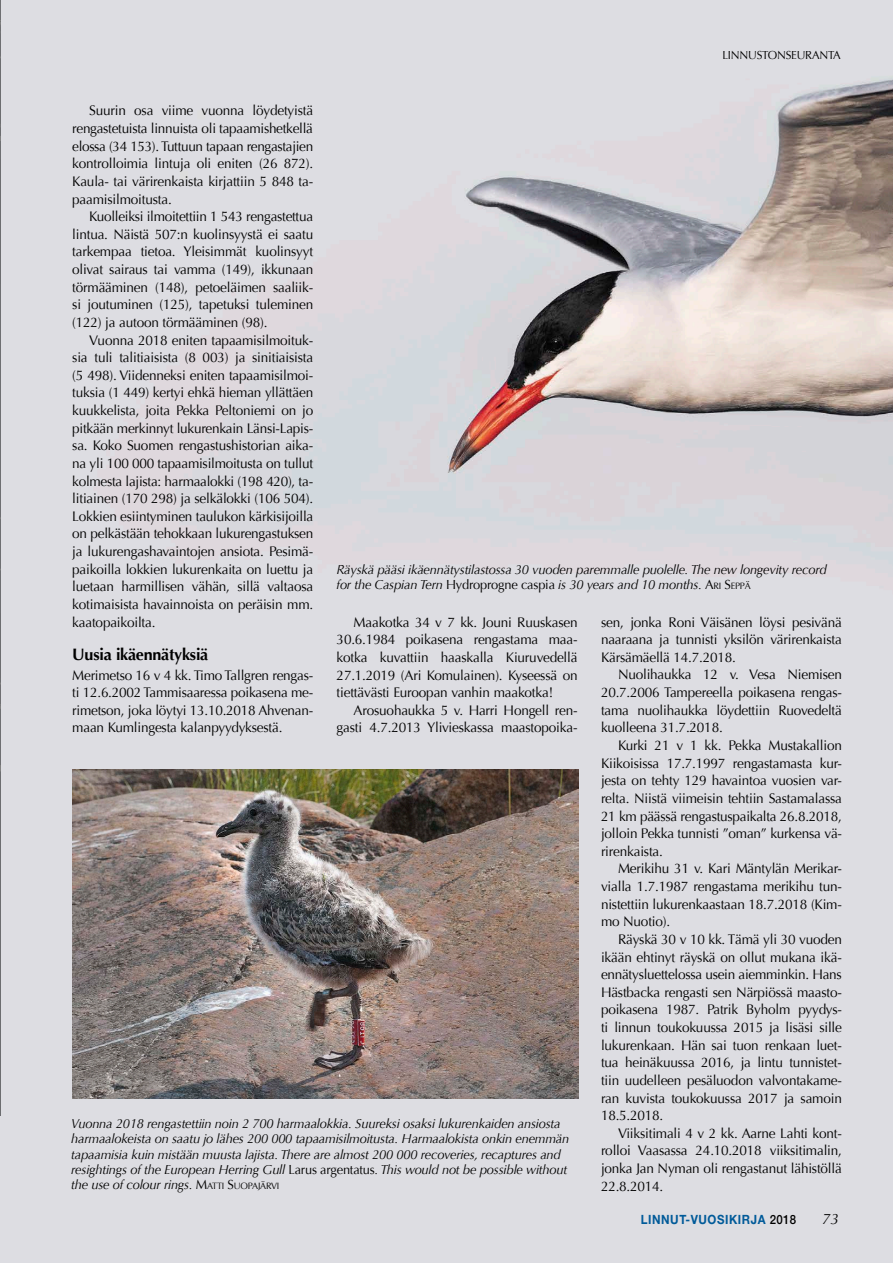
<style>
.page{position:relative;width:893px;height:1263px;background:#fff}
.page>*{position:absolute;margin:0;border:0;box-sizing:border-box;transform-origin:0 0}
.t1{font:700 16.5px "Optima";letter-spacing:-.015em;color:#000}
.t2{font:italic 15px "Optima";color:#000}
.t3{font:13.8px/17.7px "Optima";letter-spacing:-.015em;color:#000;text-align:justify}
.t4{font:italic 13.2px/15.3px "Optima";letter-spacing:-.015em;color:#000}
.t5{font:700 12.75px "Helvetica Neue";letter-spacing:.05em;color:#005a99;scale:.9 1}
.t6{font:11.7px "Optima";letter-spacing:-.02em;color:#000}
.s1{font-style:normal}
.s2{font-style:normal;font-size:9.15px}
.s3{font-weight:500;color:#000}
</style>
<div class="page">
<img style="left:0;top:0;width:893px;height:1263px">
<svg style="left:0;top:0;width:1px;height:1116px"></svg>
<img style="left:72px;top:770px;width:507px;height:329px">
<p class="t6" style="left:722px;top:49px;width:120px">LINNUSTONSEURANTA</p>
<p class="t3" style="left:72px;top:102px;width:242px;text-indent:17px">Suurin osa viime vuonna löydetyistä rengastetuista linnuista oli tapaamishetkellä elossa (34 153). Tuttuun tapaan rengastajien kontrolloimia lintuja oli eniten (26 872).<br>Kaula- tai värirenkaista kirjattiin 5 848 ta&shy;paamisilmoitusta.</p>
<p class="t3" style="left:72px;top:208px;width:242px;text-indent:17px">Kuolleiksi ilmoitettiin 1 543 rengastettua lintua. Näistä 507:n kuolinsyystä ei saatu tarkempaa tietoa. Yleisimmät kuolinsyyt olivat sairaus tai vamma (149), ikkunaan törmääminen (148), petoeläimen saaliik&shy;si joutuminen (125), tapetuksi tuleminen (122) ja autoon törmääminen (98).</p>
<p class="t3" style="left:72px;top:331px;width:243px;text-indent:17px">Vuonna 2018 eniten tapaamisilmoituk&shy;sia tuli talitiaisista (8 003) ja sinitiaisista (5 498). Viidenneksi eniten tapaamisilmoi&shy;tuksia (1 449) kertyi ehkä hieman yllättäen kuukkelista, joita Pekka Peltoniemi on jo pitkään merkinnyt lukurenkain Länsi-Lapis&shy;sa. Koko Suomen rengastushistorian aika&shy;na yli 100 000 tapaamisilmoitusta on tullut kolmesta lajista: harmaalokki (198 420), ta&shy;litiainen (170 298) ja selkälokki (106 504).<br>Lokkien esiintyminen taulukon kärkisijoilla on pelkästään tehokkaan lukurengastuksen ja lukurengashavaintojen ansiota. Pesimä&shy;paikoilla lokkien lukurenkaita on luettu ja luetaan harmillisen vähän, sillä valtaosa kotimaisista havainnoista on peräisin mm. kaatopaikoilta.</p>
<p class="t1" style="left:72px;top:644px;width:138px">Uusia ikäennätyksiä</p>
<p class="t3" style="left:72px;top:666px;width:242px">Merimetso 16 v 4 kk. Timo Tallgren rengas&shy;ti 12.6.2002 Tammisaaressa poikasena me&shy;rimetson, joka löytyi 13.10.2018 Ahvenan&shy;maan Kumlingesta kalanpyydyksestä.</p>
<p class="t4" style="left:337px;top:562px;width:492px">Räyskä pääsi ikäennätystilastossa 30 vuoden paremmalle puolelle. The new longevity record for the Caspian Tern <span class="s1">Hydroprogne caspia</span> is 30 years and 10 months. <span class="s1">A</span><span class="s2">RI</span> <span class="s1">S</span><span class="s2">EPPÄ</span></p>
<p class="t3" style="left:337px;top:613px;width:242px;text-indent:17px">Maakotka 34 v 7 kk. Jouni Ruuskasen 30.6.1984 poikasena rengastama maa&shy;kotka kuvattiin haaskalla Kiuruvedellä 27.1.2019 (Ari Komulainen). Kyseessä on tiettävästi Euroopan vanhin maakotka!</p>
<p class="t3" style="left:337px;top:701px;width:242px;text-align:right">Arosuohaukka 5 v. Harri Hongell ren&shy;gasti 4.7.2013 Ylivieskassa maastopoika-</p>
<p class="t3" style="left:601px;top:613px;width:242px">sen, jonka Roni Väisänen löysi pesivänä naaraana ja tunnisti yksilön värirenkaista Kärsämäellä 14.7.2018.</p>
<p class="t3" style="left:601px;top:666px;width:242px;text-indent:17px">Nuolihaukka 12 v. Vesa Niemisen 20.7.2006 Tampereella poikasena rengas&shy;tama nuolihaukka löydettiin Ruovedeltä kuolleena 31.7.2018.</p>
<p class="t3" style="left:601px;top:737px;width:242px;text-indent:17px">Kurki 21 v 1 kk. Pekka Mustakallion Kiikoisissa 17.7.1997 rengastamasta kur&shy;jesta on tehty 129 havaintoa vuosien var&shy;relta. Niistä viimeisin tehtiin Sastamalassa 21 km päässä rengastuspaikalta 26.8.2018, jolloin Pekka tunnisti ”oman” kurkensa vä&shy;rirenkaista.</p>
<p class="t3" style="left:601px;top:860px;width:242px;text-indent:17px">Merikihu 31 v. Kari Mäntylän Merikar&shy;vialla 1.7.1987 rengastama merikihu tun&shy;nistettiin lukurenkaastaan 18.7.2018 (Kim&shy;mo Nuotio).</p>
<p class="t3" style="left:601px;top:930px;width:242px;text-indent:17px">Räyskä 30 v 10 kk. Tämä yli 30 vuoden ikään ehtinyt räyskä on ollut mukana ikä&shy;ennätysluettelossa usein aiemminkin. Hans Hästbacka rengasti sen Närpiössä maasto&shy;poikasena 1987. Patrik Byholm pyydys&shy;ti linnun toukokuussa 2015 ja lisäsi sille lukurenkaan. Hän sai tuon renkaan luet&shy;tua heinäkuussa 2016, ja lintu tunnistet&shy;tiin uudelleen pesäluodon valvontakame&shy;ran kuvista toukokuussa 2017 ja samoin 18.5.2018.</p>
<p class="t3" style="left:601px;top:1124px;width:242px;text-indent:17px">Viiksitimali 4 v 2 kk. Aarne Lahti kont&shy;rolloi Vaasassa 24.10.2018 viiksitimalin, jonka Jan Nyman oli rengastanut lähistöllä 22.8.2014.</p>
<p class="t4" style="left:71px;top:1116px;width:500px">Vuonna 2018 rengastettiin noin 2 700 harmaalokkia. Suureksi osaksi lukurenkaiden ansiosta harmaalokeista on saatu jo lähes 200 000 tapaamisilmoitusta. Harmaalokista onkin enemmän tapaamisia kuin mistään muusta lajista. There are almost 200 000 recoveries, recaptures and resightings of the European Herring Gull <span class="s1">Larus argentatus</span>. This would not be possible without the use of colour rings. <span class="s1">M</span><span class="s2">ATTI</span> <span class="s1">S</span><span class="s2">UOPAJÄRVI</span></p>
<p class="t5" style="left:641px;top:1211px;width:174px">LINNUT-VUOSIKIRJA <span class="s3">2018</span></p>
<p class="t2" style="left:822px;top:1210px;width:18px">73</p>
</div>
